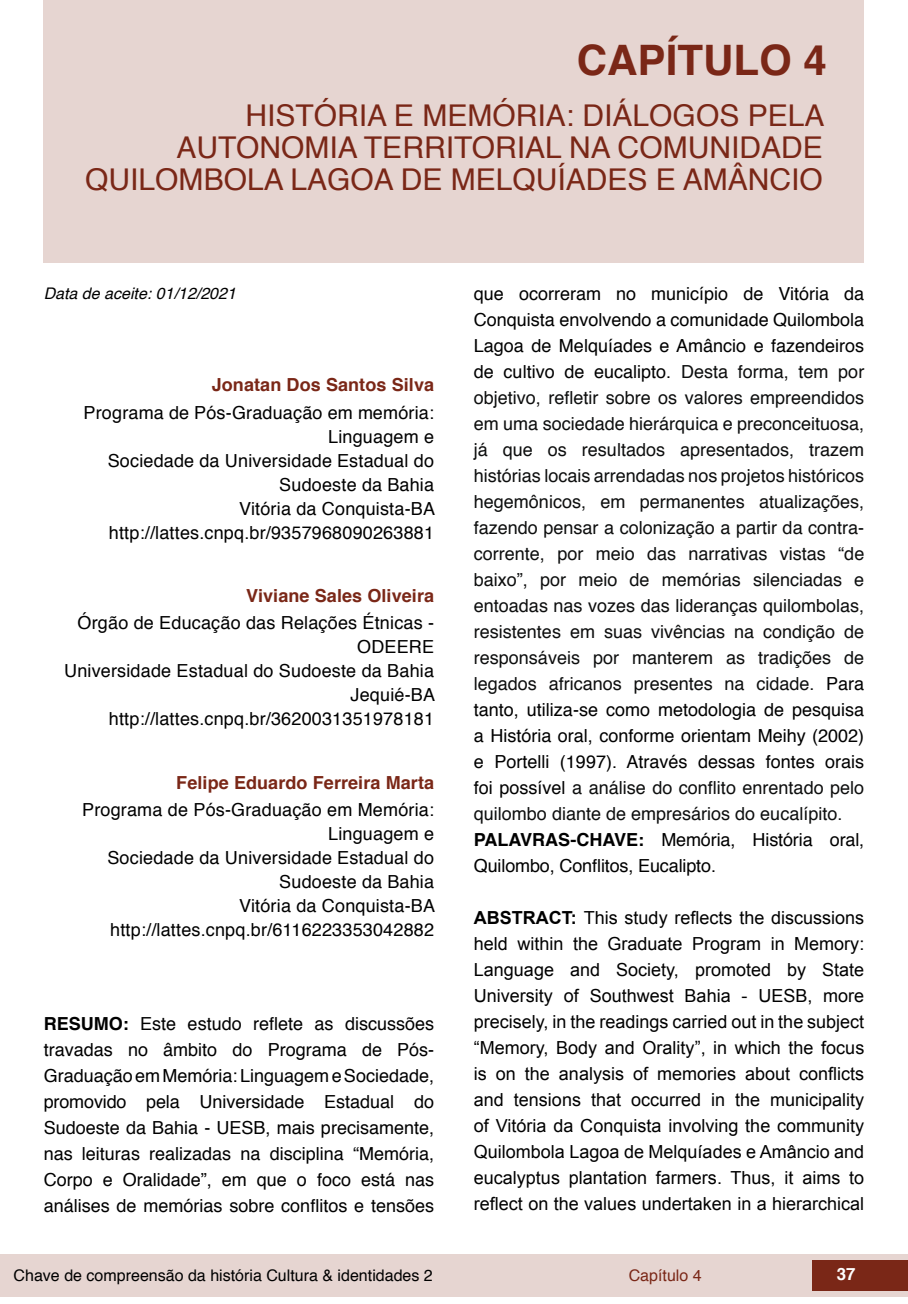
<style>
.page{position:relative;width:908px;height:1304px;background:#fff}
.page>*{position:absolute;margin:0;border:0;box-sizing:border-box;transform-origin:0 0}
.t1{font:700 42px "Helvetica";color:#7a2717}
.t2{font:30px/32px "Helvetica";color:#7a2717;text-align:right}
.t3{font:18px/26px "Helvetica";color:#0d0e0e}
.t4{font:18px/24px "Helvetica";letter-spacing:.01em;color:#000;text-align:right}
.t5{font:18px/26px "Arial";color:#000;text-align:justify}
.t6{font:700 18px "Helvetica";letter-spacing:.005em;color:#7a2717}
.t7{font:700 16.8px "Helvetica";color:#fff}
.t8{font:16px "Helvetica";color:#000}
.t9{font:italic 16px "Helvetica";color:#000}
.t10{font:16px "Helvetica";color:#7a2717}
.s1{font-weight:700}
.s2{color:#000}
.s3{font-weight:700;color:#000}
</style>
<div class="page">
<div style="left:0;top:1254px;width:906px;height:43px;background:#e6d5d1"></div>
<div style="left:812px;top:1261px;width:95px;height:30px;background:#7a2717"></div>
<div style="left:44px;top:0;width:819px;height:263px;background:#e6d5d1"></div>
<h1 class="t1" style="left:576px;top:26px;width:251px">CAPÍTULO 4</h1>
<h2 class="t2" style="left:85px;top:101px;width:740px">HISTÓRIA E MEMÓRIA: DIÁLOGOS PELA<br>AUTONOMIA TERRITORIAL NA COMUNIDADE<br>QUILOMBOLA LAGOA DE MELQUÍADES E AMÂNCIO</h2>
<p class="t9" style="left:44px;top:280px;width:194px">Data de aceite: 01/12/2021</p>
<p class="t6" style="left:212px;top:371px;width:224px">Jonatan Dos Santos Silva</p>
<p class="t4" style="left:83px;top:401px;width:353px">Programa de Pós-Graduação em memória:<br>Linguagem e<br>Sociedade da Universidade Estadual do<br>Sudoeste da Bahia<br>Vitória da Conquista-BA http://lattes.cnpq.br/9357968090263881</p>
<p class="t6" style="left:246px;top:581px;width:189px">Viviane Sales Oliveira</p>
<p class="t4" style="left:64px;top:612px;width:372px">Órgão de Educação das Relações Étnicas -<br>ODEERE<br>Universidade Estadual do Sudoeste da Bahia<br>Jequié-BA http://lattes.cnpq.br/3620031351978181</p>
<p class="t6" style="left:176px;top:768px;width:259px">Felipe Eduardo Ferreira Marta</p>
<p class="t4" style="left:82px;top:798px;width:354px">Programa de Pós-Graduação em Memória:<br>Linguagem e<br>Sociedade da Universidade Estadual do<br>Sudoeste da Bahia<br>Vitória da Conquista-BA http://lattes.cnpq.br/6116223353042882</p>
<p class="t4" style="left:44px;top:1011px;width:392px;line-height:26px;text-align:justify"><span class="s1">RESUMO:</span> Este estudo reflete as discussões travadas no âmbito do Programa de Pós-Graduação em Memória: Linguagem e Sociedade, promovido pela Universidade Estadual do Sudoeste da Bahia - UESB, mais precisamente, nas leituras realizadas na disciplina “Memória, Corpo e Oralidade”, em que o foco está nas análises de memórias sobre conflitos e tensões</p>
<p class="t3" style="left:473px;top:281px;width:392px"><span class="s2">que ocorreram no município de Vitória da Conquista envolvendo a comunidade Quilombola Lagoa de Melquíades e Amâncio e fazendeiros de cultivo de eucalipto.</span> Desta forma, tem por objetivo, refletir sobre os valores empreendidos em uma sociedade hierárquica e preconceituosa, já que os resultados apresentados, trazem histórias locais arrendadas nos projetos históricos hegemônicos, em permanentes atualizações, fazendo pensar a colonização a partir da contra&shy;corrente, por meio das narrativas vistas “de baixo”, por meio de memórias silenciadas e entoadas nas vozes das lideranças quilombolas, resistentes em suas vivências na condição de responsáveis por manterem as tradições de legados africanos presentes na cidade. <span class="s2">Para tanto, utiliza-se como metodologia de pesquisa a História oral, conforme orientam Meihy (2002) e Portelli (1997). Através dessas fontes orais foi possível</span> a análise do conflito enrentado pelo quilombo diante de empresários do eucalípito.<br><span class="s3">PALAVRAS-CHAVE:</span> <span class="s2">Memória, História oral, Quilombo, Conflitos, Eucalipto.</span></p>
<p class="t5" style="left:473px;top:905px;width:392px"><span class="s1">ABSTRACT:</span> This study reflects the discussions held within the Graduate Program in Memory:<br>Language and Society, promoted by State University of Southwest Bahia - UESB, more precisely, in the readings carried out in the subject “Memory, Body and Orality”, in which the focus is on the analysis of memories about conflicts and tensions that occurred in the municipality of Vitória da Conquista involving the community Quilombola Lagoa de Melquíades e Amâncio and eucalyptus plantation farmers. Thus, it aims to reflect on the values undertaken in a hierarchical</p>
<p class="t8" style="left:14px;top:1263px;width:420px">Chave de compreensão da história Cultura &amp; identidades 2</p>
<p class="t10" style="left:628px;top:1263px;width:74px">Capítulo 4</p>
<p class="t7" style="left:836px;top:1261px;width:20px">37</p>
</div>
